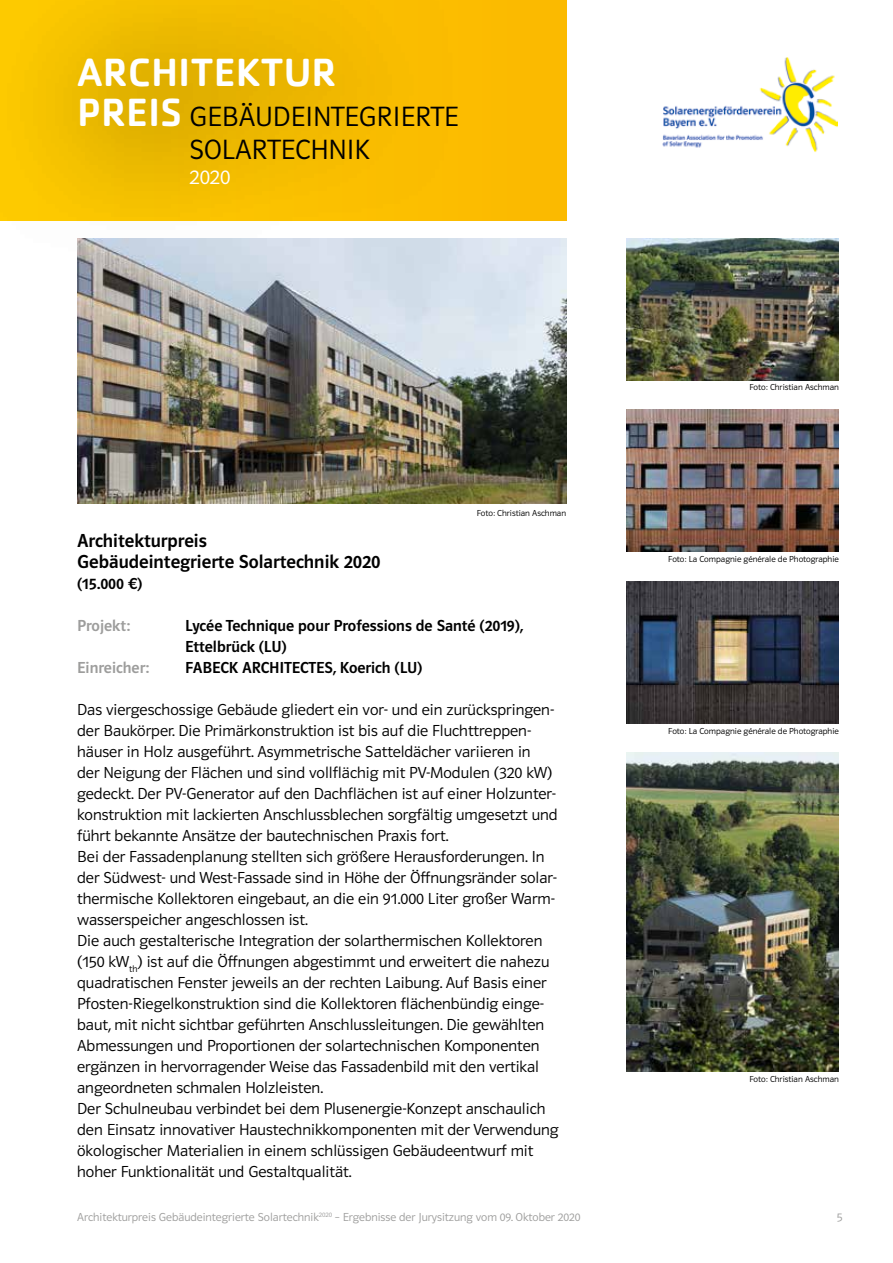
<style>
.page{position:relative;width:893px;height:1263px;background:#fff}
.page>*{position:absolute;margin:0;border:0;box-sizing:border-box;transform-origin:0 0}
.t1{font:500 40.8px "Cachet Std";color:#fff}
.t2{font:28.8px/32.5px "Polo 11 K Leicht";color:#000}
.t3{font:21.6px "Polo 11 K Leicht";color:#fff}
.t4{font:19.5px/21px "Polo 11 K Krftg";color:#000}
.t5{font:16.5px/21px "Polo 11 K Leicht";color:#000}
.t6{font:16.5px/21px "Polo 11 K Krftg";color:#000}
.t7{font:16.5px "Polo 11 K Krftg";color:#9d9d9c}
.t8{font:12px "Polo 11 K Leicht";color:#9d9d9c}
.t9{font:9px "Polo 11 K Leicht";color:#000}
.s1{font-family:"Cachet Std";font-weight:500;font-size:40.8px;color:#fff}
</style>
<div class="page">
<img style="left:663px;top:57px;width:174px;height:96px">
<div style="left:0;top:0;width:566px;height:220px;background:#fbba00"></div>
<svg style="left:0;top:0;width:455px;height:221px"></svg>
<img style="left:77px;top:238px;width:489px;height:266px">
<img style="left:626px;top:409px;width:213px;height:142px">
<img style="left:626px;top:238px;width:213px;height:142px">
<img style="left:626px;top:581px;width:213px;height:142px">
<img style="left:626px;top:753px;width:213px;height:318px">
<h1 class="t1" style="left:77px;top:47px;width:261px">ARCHITEKTUR</h1>
<h2 class="t2" style="left:190px;top:101px;width:271px;text-indent:-112px"><span class="s1">PREIS</span> GEBÄUDEINTEGRIERTE<br>SOLARTECHNIK</h2>
<h3 class="t3" style="left:190px;top:166px;width:42px">2020</h3>
<p class="t9" style="left:477px;top:508px;width:91px">Foto: Christian Aschman</p>
<p class="t4" style="left:77px;top:530px;width:305px">Architekturpreis<br>Gebäudeintegrierte Solartechnik 2020</p>
<p class="t6" style="left:77px;top:573px;width:67px">(15.000 ¤)</p>
<p class="t7" style="left:77px;top:616px;width:55px">Projekt:</p>
<p class="t6" style="left:185px;top:615px;width:340px">Lycée Technique pour Professions de Santé (2019),<br>Ettelbrück (LU)</p>
<p class="t7" style="left:77px;top:658px;width:74px">Einreicher:</p>
<p class="t6" style="left:185px;top:657px;width:239px">FABECK ARCHITECTES, Koerich (LU)</p>
<p class="t5" style="left:77px;top:699px;width:483px">Das viergeschossige Gebäude gliedert ein vor- und ein zurückspringen&shy;der Baukörper. Die Primärkonstruktion ist bis auf die Fluchttreppen&shy;häuser in Holz ausgeführt. Asymmetrische Satteldächer variieren in<br>der Neigung der Flächen und sind vollflächig mit PV-Modulen (320 kW) gedeckt. Der PV-Generator auf den Dachflächen ist auf einer Holzunter&shy;konstruktion mit lackierten Anschlussblechen sorgfältig umgesetzt und führt bekannte Ansätze der bautechnischen Praxis fort.<br>Bei der Fassadenplanung stellten sich größere Herausforderungen. In der Südwest- und West-Fassade sind in Höhe der Öffnungsränder solar&shy;thermische Kollektoren eingebaut, an die ein 91.000 Liter großer Warm&shy;wasserspeicher angeschlossen ist.<br>Die auch gestalterische Integration der solarthermischen Kollektoren (150 kW<sub>th</sub>) ist auf die Öffnungen abgestimmt und erweitert die nahezu quadratischen Fenster jeweils an der rechten Laibung. Auf Basis einer Pfosten-Riegelkonstruktion sind die Kollektoren flächenbündig einge&shy;baut, mit nicht sichtbar geführten Anschlussleitungen. Die gewählten Abmessungen und Proportionen der solartechnischen Komponenten ergänzen in hervorragender Weise das Fassadenbild mit den vertikal angeordneten schmalen Holzleisten.<br>Der Schulneubau verbindet bei dem Plusenergie-Konzept anschaulich den Einsatz innovativer Haustechnikkomponenten mit der Verwendung ökologischer Materialien in einem schlüssigen Gebäudeentwurf mit hoher Funktionalität und Gestaltqualität.</p>
<p class="t9" style="left:749px;top:383px;width:91px">Foto: Christian Aschman</p>
<p class="t9" style="left:668px;top:554px;width:172px">Foto: La Compagnie générale de Photographie</p>
<p class="t9" style="left:668px;top:726px;width:172px">Foto: La Compagnie générale de Photographie</p>
<p class="t9" style="left:749px;top:1074px;width:91px">Foto: Christian Aschman</p>
<p class="t8" style="left:77px;top:1211px;width:505px">Architekturpreis Gebäudeintegrierte Solartechnik<sup>2020</sup> – Ergebnisse der Jurysitzung vom 09. Oktober 2020</p>
<p class="t8" style="left:837px;top:1211px;width:7px">5</p>
</div>
